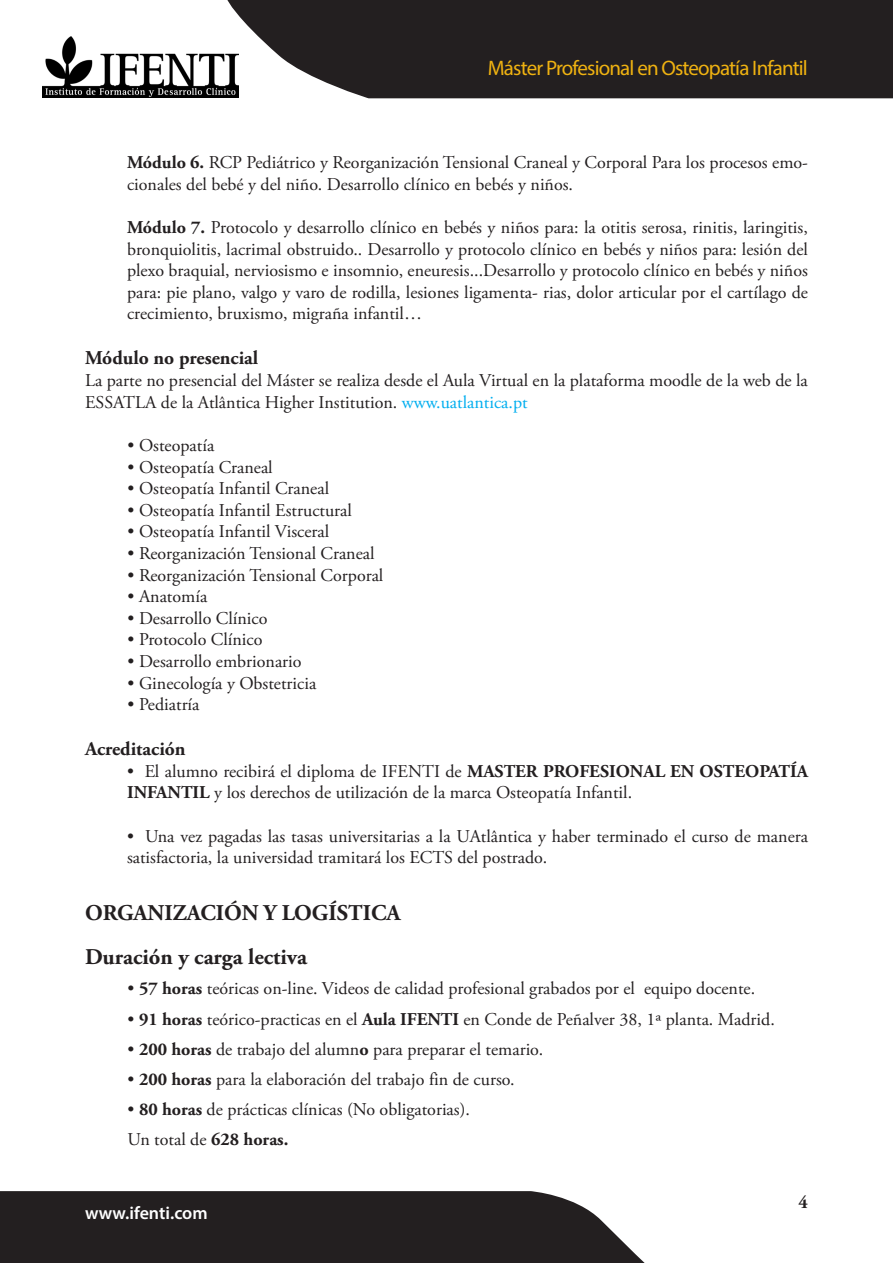
<style>
.page{position:relative;width:893px;height:1263px;background:#fff}
.page>*{position:absolute;margin:0;border:0;box-sizing:border-box;transform-origin:0 0}
.Titulo{font:700 22.5px "Adobe Garamond Pro";color:#231f20}
.t1{font:21px "Myriad Pro";letter-spacing:-.04em;color:#efb211}
.t2{font:700 19.5px "Adobe Garamond Pro";color:#231f20}
.Texto{font:18px/21.6px "Adobe Garamond Pro";color:#231f20}
.t3{font:700 18px "Myriad Pro";color:#fff}
.t4{font:600 18px "Myriad Pro";color:#fff}
.t5{font:700 18px "Adobe Garamond Pro";color:#231f20}
.s1{font-weight:700}
.s2{color:#00aeef}
</style>
<div class="page">
<img style="left:43px;top:36px;width:184px;height:62px">
<svg style="left:227px;top:0;width:666px;height:98px;background:#332f30"></svg>
<svg style="left:0;top:1191px;width:645px;height:72px;background:#312d2e"></svg>
<p class="t1" style="left:488px;top:55px;width:322px">Máster Profesional en Osteopatía Infantil</p>
<p class="Texto" style="left:127px;top:152px;width:682px"><span class="s1">Módulo 6.</span> RCP Pediátrico y Reorganización Tensional Craneal y Corporal Para los procesos emo&shy;cionales del bebé y del niño. Desarrollo clínico en bebés y niños.</p>
<p class="Texto" style="left:127px;top:217px;width:682px;text-align:justify"><span class="s1">Módulo 7.</span> Protocolo y desarrollo clínico en bebés y niños para: la otitis serosa, rinitis, laringitis, bronquiolitis, lacrimal obstruido.. Desarrollo y protocolo clínico en bebés y niños para: lesión del plexo braquial, nerviosismo e insomnio, eneuresis...Desarrollo y protocolo clínico en bebés y niños para: pie plano, valgo y varo de rodilla, lesiones ligamenta- rias, dolor articular por el cartílago de crecimiento, bruxismo, migraña infantil…</p>
<p class="t2" style="left:85px;top:347px;width:175px">Módulo no presencial</p>
<p class="Texto" style="left:85px;top:370px;width:724px">La parte no presencial del Máster se realiza desde el Aula Virtual en la plataforma moodle de la web de la<br>ESSATLA de la Atlântica Higher Institution. <span class="s2">www.uatlantica.pt</span></p>
<p class="Texto" style="left:128px;top:435px;width:88px">• Osteopatía</p>
<p class="Texto" style="left:128px;top:457px;width:147px">• Osteopatía Craneal</p>
<p class="Texto" style="left:128px;top:478px;width:203px">• Osteopatía Infantil Craneal</p>
<p class="Texto" style="left:128px;top:500px;width:226px">• Osteopatía Infantil Estructural</p>
<p class="Texto" style="left:128px;top:521px;width:203px">• Osteopatía Infantil Visceral</p>
<p class="Texto" style="left:128px;top:543px;width:248px">• Reorganización Tensional Craneal</p>
<p class="Texto" style="left:128px;top:565px;width:257px">• Reorganización Tensional Corporal</p>
<p class="Texto" style="left:128px;top:586px;width:81px">• Anatomía</p>
<p class="Texto" style="left:128px;top:608px;width:141px">• Desarrollo Clínico</p>
<p class="Texto" style="left:128px;top:629px;width:136px">• Protocolo Clínico</p>
<p class="Texto" style="left:128px;top:651px;width:176px">• Desarrollo embrionario</p>
<p class="Texto" style="left:128px;top:673px;width:190px">• Ginecología y Obstetricia</p>
<p class="Texto" style="left:128px;top:694px;width:73px">• Pediatría</p>
<p class="t2" style="left:85px;top:738px;width:102px">Acreditación</p>
<p class="Texto" style="left:127px;top:761px;width:682px">• El alumno recibirá el diploma de IFENTI de <span class="s1">MASTER PROFESIONAL EN OSTEOPATÍA<br>INFANTIL</span> y los derechos de utilización de la marca Osteopatía Infantil.</p>
<p class="Texto" style="left:127px;top:826px;width:682px">• Una vez pagadas las tasas universitarias a la UAtlântica y haber terminado el curso de manera satisfactoria, la universidad tramitará los ECTS del postrado.</p>
<p class="Titulo" style="left:85px;top:900px;width:317px">ORGANIZACIÓN Y LOGÍSTICA</p>
<p class="Titulo" style="left:85px;top:944px;width:223px">Duración y carga lectiva</p>
<p class="Texto" style="left:128px;top:978px;width:629px">• <span class="s1">57 horas</span> teóricas on-line. Videos de calidad profesional grabados por el equipo docente.</p>
<p class="Texto" style="left:128px;top:1008px;width:649px">• <span class="s1">91 horas</span> teórico-practicas en el <span class="s1">Aula IFENTI</span> en Conde de Peñalver 38, 1ª planta. Madrid.</p>
<p class="Texto" style="left:128px;top:1039px;width:417px">• <span class="s1">200 horas</span> de trabajo del alumn<span class="s1">o</span> para preparar el temario.</p>
<p class="Texto" style="left:128px;top:1069px;width:389px">• <span class="s1">200 horas</span> para la elaboración del trabajo fin de curso.</p>
<p class="Texto" style="left:128px;top:1099px;width:344px">• <span class="s1">80 horas</span> de prácticas clínicas (No obligatorias).</p>
<p class="Texto" style="left:128px;top:1129px;width:162px">Un total de <span class="s1">628 horas.</span></p>
<p class="t3" style="left:43px;top:1201px;width:128px">www.ifenti.com</p>
<p class="t4" style="left:85px;top:1201px;width:124px">www.ifenti.com</p>
<p class="t5" style="left:799px;top:1192px;width:11px">4</p>
</div>
